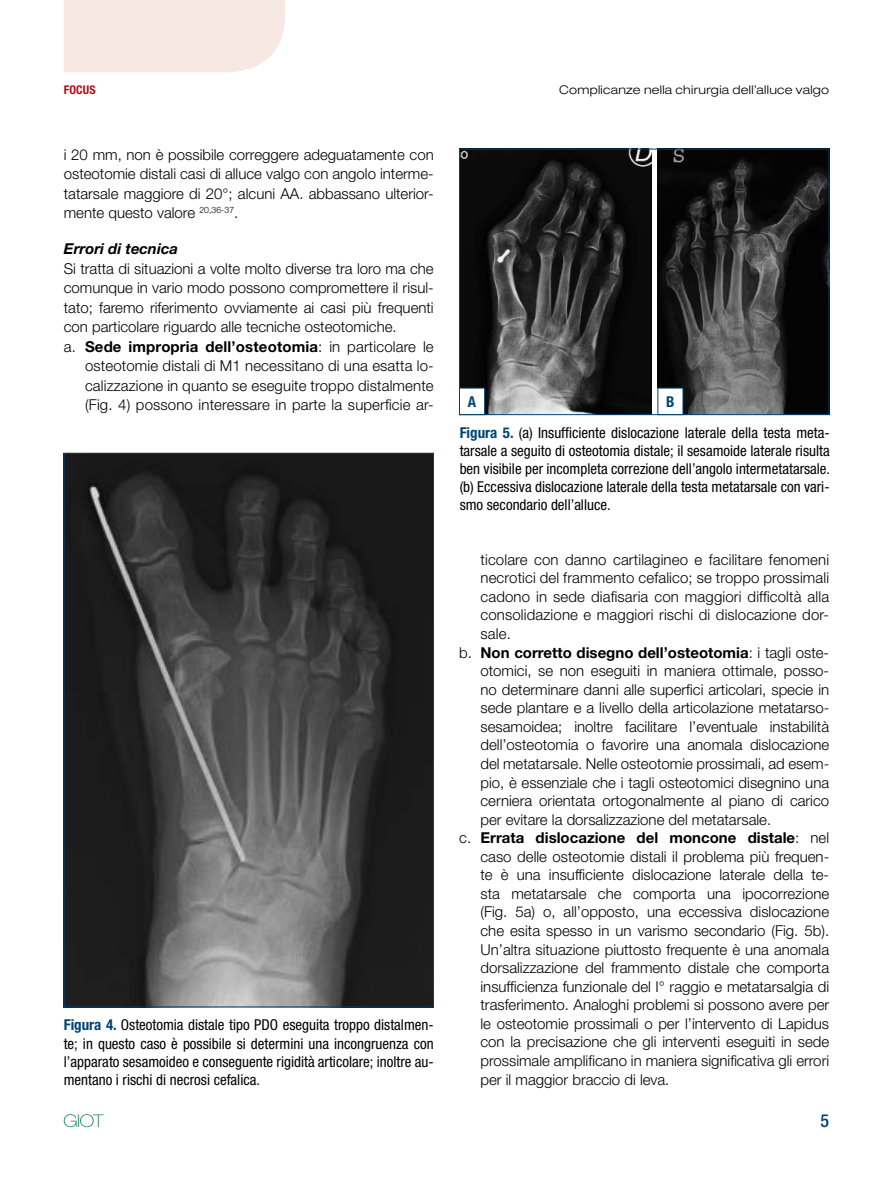
<style>
.page{position:relative;width:893px;height:1191px;background:#fff}
.page>*{position:absolute;margin:0;border:0;box-sizing:border-box;transform-origin:0 0}
.t1{font:500 condensed 18px "Helvetica Neue LT Std";color:#004573}
.t2{font:300 15px/19.5px "Helvetica Neue LT Std";color:#000;text-align:justify}
.t3{font:condensed 15px/18px "Helvetica Neue LT Std";color:#000;text-align:justify}
.t4{font:700 15px "Helvetica Neue LT Std";color:#000}
.t5{font:italic 700 15px "Helvetica Neue LT Std";color:#000}
.t6{font:700 condensed 15px "Helvetica Neue LT Std";color:#004573}
.t7{font:300 expanded 12px "Helvetica Neue LT Std";letter-spacing:.025em;color:#000}
.t8{font:700 condensed 12px "Helvetica Neue LT Std";letter-spacing:.01em;color:#b40b19}
.s1{font-weight:300}
.s2{font-weight:700;color:#004573}
</style>
<div class="page">
<div style="left:64px;top:0;width:221px;height:72px;background:#f7e8e3"></div>
<svg style="left:64px;top:1114px;width:40px;height:13px"></svg>
<img style="left:66px;top:455px;width:366px;height:550px">
<img style="left:461px;top:151px;width:190px;height:262px">
<img style="left:658px;top:151px;width:169px;height:262px">
<div style="left:459px;top:388px;width:26px;height:26px;background:#fff"></div>
<div style="left:459px;top:388px;width:26px;height:27px;border:1px solid #004573"></div>
<div style="left:658px;top:388px;width:25px;height:26px;background:#fff"></div>
<div style="left:459px;top:149px;width:370px;height:266px;border:1px solid #004573"></div>
<p class="t8" style="left:64px;top:82px;width:33px">FOCUS</p>
<p class="t7" style="left:559px;top:82px;width:271px">Complicanze nella chirurgia dell’alluce valgo</p>
<p class="t2" style="left:64px;top:144px;width:371px">i 20 mm, non è possibile correggere adeguatamente con osteotomie distali casi di alluce valgo con angolo interme&shy;tatarsale maggiore di 20°; alcuni AA. abbassano ulterior&shy;mente questo valore <sup>20,36-37</sup>.</p>
<p class="t5" style="left:64px;top:240px;width:116px">Errori di tecnica</p>
<p class="t2" style="left:64px;top:258px;width:371px">Si tratta di situazioni a volte molto diverse tra loro ma che</p>
<p class="t2" style="left:64px;top:278px;width:371px">comunque in vario modo possono compromettere il risul-</p>
<p class="t2" style="left:64px;top:297px;width:371px">tato; faremo riferimento ovviamente ai casi più frequenti</p>
<p class="t2" style="left:64px;top:317px;width:334px">con particolare riguardo alle tecniche osteotomiche.</p>
<p class="t4" style="left:64px;top:337px;width:371px"><span class="s1">a.</span> Sede impropria dell’osteotomia<span class="s1">: in particolare le</span></p>
<p class="t2" style="left:85px;top:356px;width:350px">osteotomie distali di M1 necessitano di una esatta lo-</p>
<p class="t2" style="left:85px;top:375px;width:350px">calizzazione in quanto se eseguite troppo distalmente</p>
<p class="t2" style="left:85px;top:395px;width:350px">(Fig. 4) possono interessare in parte la superficie ar-</p>
<p class="t3" style="left:64px;top:1016px;width:371px"><span class="s2">Figura 4.</span> Osteotomia distale tipo PDO eseguita troppo distalmen&shy;te; in questo caso è possibile si determini una incongruenza con l’apparato sesamoideo e conseguente rigidità articolare; inoltre au&shy;mentano i rischi di necrosi cefalica.</p>
<p class="t6" style="left:468px;top:392px;width:10px">A</p>
<p class="t6" style="left:666px;top:392px;width:10px">B</p>
<p class="t3" style="left:460px;top:424px;width:372px"><span class="s2">Figura 5.</span> (a) Insufficiente dislocazione laterale della testa meta&shy;tarsale a seguito di osteotomia distale; il sesamoide laterale risulta ben visibile per incompleta correzione dell’angolo intermetatarsale. (b) Eccessiva dislocazione laterale della testa metatarsale con vari&shy;smo secondario dell’alluce.</p>
<p class="t2" style="left:480px;top:549px;width:350px">ticolare con danno cartilagineo e facilitare fenomeni</p>
<p class="t2" style="left:480px;top:568px;width:350px">necrotici del frammento cefalico; se troppo prossimali</p>
<p class="t2" style="left:480px;top:586px;width:350px">cadono in sede diafisaria con maggiori difficoltà alla</p>
<p class="t2" style="left:480px;top:605px;width:350px">consolidazione e maggiori rischi di dislocazione dor-</p>
<p class="t2" style="left:480px;top:623px;width:32px">sale.</p>
<p class="t4" style="left:459px;top:643px;width:371px"><span class="s1">b.</span> Non corretto disegno dell’osteotomia<span class="s1">: i tagli oste-</span></p>
<p class="t2" style="left:480px;top:661px;width:350px">otomici, se non eseguiti in maniera ottimale, posso-</p>
<p class="t2" style="left:480px;top:679px;width:350px">no determinare danni alle superfici articolari, specie in</p>
<p class="t2" style="left:480px;top:698px;width:350px">sede plantare e a livello della articolazione metatarso-</p>
<p class="t2" style="left:480px;top:716px;width:350px">sesamoidea; inoltre facilitare l’eventuale instabilità</p>
<p class="t2" style="left:480px;top:735px;width:350px">dell’osteotomia o favorire una anomala dislocazione</p>
<p class="t2" style="left:480px;top:753px;width:350px">del metatarsale. Nelle osteotomie prossimali, ad esem-</p>
<p class="t2" style="left:480px;top:772px;width:350px">pio, è essenziale che i tagli osteotomici disegnino una</p>
<p class="t2" style="left:480px;top:790px;width:350px">cerniera orientata ortogonalmente al piano di carico</p>
<p class="t2" style="left:480px;top:809px;width:292px">per evitare la dorsalizzazione del metatarsale.</p>
<p class="t4" style="left:459px;top:828px;width:371px"><span class="s1">c.</span> Errata dislocazione del moncone distale<span class="s1">: nel</span></p>
<p class="t2" style="left:480px;top:846px;width:350px">caso delle osteotomie distali il problema più frequen-</p>
<p class="t2" style="left:480px;top:865px;width:350px">te è una insufficiente dislocazione laterale della te-</p>
<p class="t2" style="left:480px;top:883px;width:350px">sta metatarsale che comporta una ipocorrezione</p>
<p class="t2" style="left:480px;top:902px;width:350px">(Fig. 5a) o, all’opposto, una eccessiva dislocazione</p>
<p class="t2" style="left:480px;top:920px;width:350px">che esita spesso in un varismo secondario (Fig. 5b).</p>
<p class="t2" style="left:480px;top:939px;width:350px">Un’altra situazione piuttosto frequente è una anomala</p>
<p class="t2" style="left:480px;top:957px;width:350px">dorsalizzazione del frammento distale che comporta</p>
<p class="t2" style="left:480px;top:976px;width:350px">insufficienza funzionale del I° raggio e metatarsalgia di</p>
<p class="t2" style="left:480px;top:994px;width:350px">trasferimento. Analoghi problemi si possono avere per</p>
<p class="t2" style="left:480px;top:1013px;width:350px">le osteotomie prossimali o per l’intervento di Lapidus</p>
<p class="t2" style="left:480px;top:1032px;width:350px">con la precisazione che gli interventi eseguiti in sede</p>
<p class="t2" style="left:480px;top:1050px;width:350px">prossimale amplificano in maniera significativa gli errori</p>
<p class="t2" style="left:480px;top:1069px;width:190px">per il maggior braccio di leva.</p>
<p class="t1" style="left:820px;top:1110px;width:10px">5</p>
</div>
